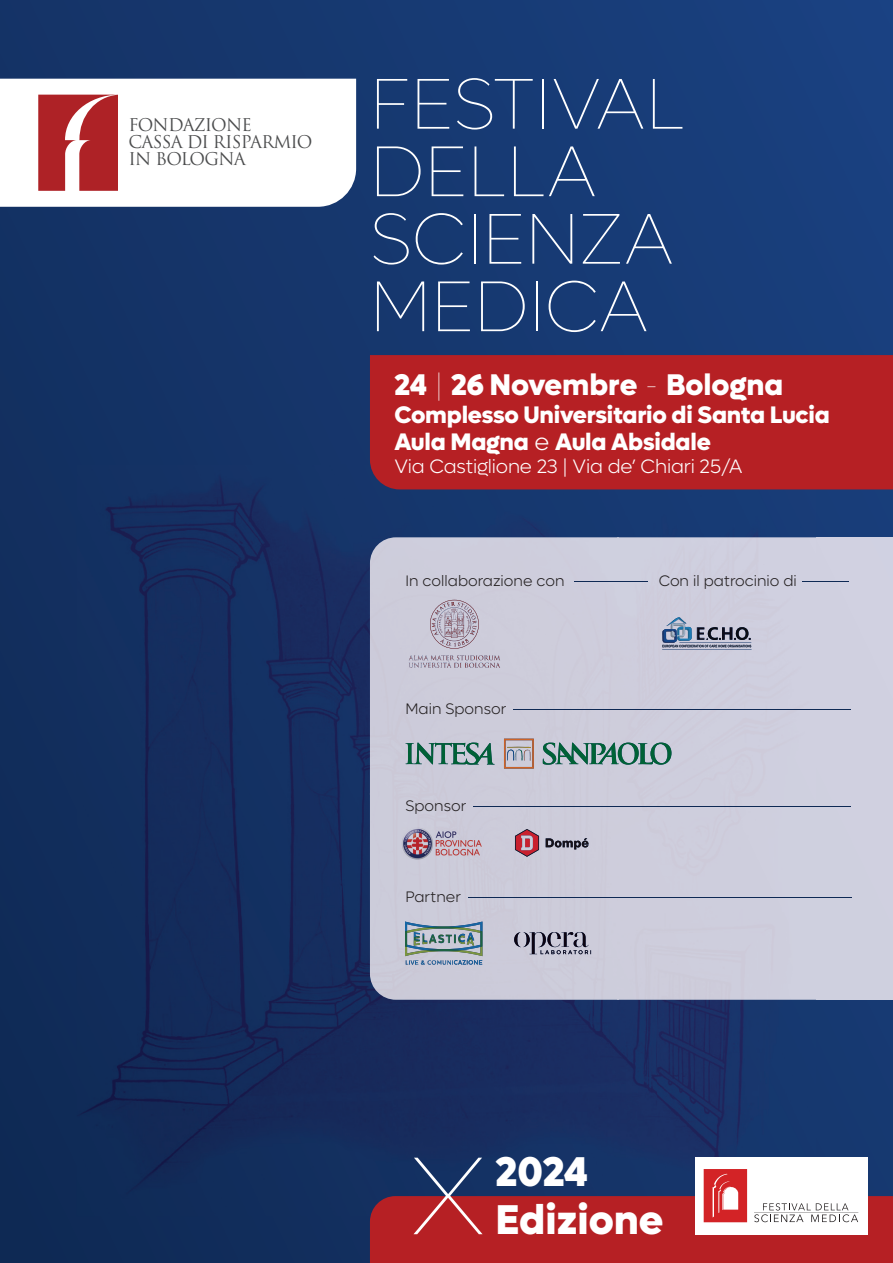
<style>
.page{position:relative;width:893px;height:1263px;background:#fff}
.page>*{position:absolute;margin:0;border:0;box-sizing:border-box;transform-origin:0 0}
.t1{font:100 111px "Lufga";color:#fff}
.t2{font:100 72px/67.5px "Lufga";color:#fff}
.t3{font:800 41.7px/48px "Lufga";color:#fff}
.t4{font:800 30px "Lufga";color:#fff}
.t5{font:800 24px/27.6px "Lufga";letter-spacing:-.01em;color:#fff}
.t6{font:300 19.5px "Lufga";letter-spacing:-.01em;color:#fff}
.t7{font:17.1px/17.1px "Trajan Pro 3";letter-spacing:-.045em;color:#4b4c4d}
.t8{font:300 15.3px "Lufga";color:#231f20}
.s1{font-weight:100}
.s2{font-weight:300}
</style>
<div class="page">
<div style="left:0;top:0;width:893px;height:1263px;background:linear-gradient(to right,#133060,#194080)"></div>
<img style="left:77px;top:465px;width:264px;height:751px">
<div style="left:341px;top:465px;width:475px;height:106px;background:#173870"></div>
<img style="left:341px;top:571px;width:52px;height:645px">
<img style="left:393px;top:1000px;width:423px;height:169px">
<svg style="left:0;top:79px;width:356px;height:128px"></svg>
<svg style="left:38px;top:95px;width:80px;height:96px;background:#bb464a"></svg>
<div style="left:695px;top:1157px;width:172px;height:77px;background:#fff"></div>
<svg style="left:370px;top:1169px;width:523px;height:94px"></svg>
<div style="left:816px;top:537px;width:77px;height:463px;background:#d0d0e0"></div>
<div style="left:370px;top:537px;width:446px;height:463px;background:#cecddb"></div>
<hr style="left:514px;top:709px;width:337px;height:1px;background:#0e2954">
<img style="left:543px;top:743px;width:128px;height:22px">
<img style="left:406px;top:743px;width:70px;height:22px">
<img style="left:504px;top:739px;width:30px;height:29px">
<hr style="left:574px;top:581px;width:74px;height:1px;background:#0e2954">
<hr style="left:802px;top:581px;width:46px;height:1px;background:#0e2954">
<img style="left:430px;top:600px;width:49px;height:49px">
<svg style="left:451px;top:602px;width:4px;height:4px"></svg>
<hr style="left:468px;top:897px;width:383px;height:1px;background:#0e2954">
<svg style="left:454px;top:960px;width:28px;height:4px"></svg>
<img style="left:405px;top:921px;width:77px;height:5px">
<img style="left:405px;top:951px;width:77px;height:5px">
<img style="left:405px;top:926px;width:77px;height:25px">
<svg style="left:454px;top:932px;width:20px;height:14px"></svg>
<img style="left:438px;top:934px;width:14px;height:1px">
<hr style="left:473px;top:806px;width:378px;height:1px;background:#0e2954">
<img style="left:402px;top:827px;width:81px;height:32px">
<svg style="left:546px;top:838px;width:43px;height:11px"></svg>
<img style="left:515px;top:829px;width:24px;height:28px">
<div style="left:370px;top:355px;width:523px;height:134px;background:#b62024"></div>
<svg style="left:662px;top:630px;width:13px;height:12px"></svg>
<img style="left:662px;top:642px;width:89px;height:8px">
<img style="left:705px;top:645px;width:46px;height:2px">
<img style="left:736px;top:627px;width:14px;height:13px">
<svg style="left:706px;top:627px;width:30px;height:13px"></svg>
<img style="left:541px;top:950px;width:47px;height:4px">
<img style="left:409px;top:663px;width:85px;height:5px">
<img style="left:671px;top:622px;width:21px;height:19px">
<img style="left:515px;top:750px;width:16px;height:11px">
<img style="left:406px;top:935px;width:47px;height:29px">
<p class="t7" style="left:128px;top:116px;width:186px">FONDAZIONE<br>CASSA DI RISPARMIO<br>IN BOLOGNA</p>
<h2 class="t2" style="left:370px;top:72px;width:317px">FESTIVAL<br>DELLA<br>SCIENZA<br>MEDICA</h2>
<h3 class="t4" style="left:394px;top:366px;width:391px">24 <span class="s1">|</span> 26 Novembre <span class="s1">-</span> Bologna</h3>
<h3 class="t5" style="left:394px;top:401px;width:437px">Complesso Universitario di Santa Lucia<br>Aula Magna <span class="s2">e</span> Aula Absidale</h3>
<p class="t6" style="left:394px;top:454px;width:350px">Via Castiglione 23 | Via de’ Chiari 25/A</p>
<p class="t8" style="left:406px;top:571px;width:161px">In collaborazione con</p>
<p class="t8" style="left:659px;top:571px;width:140px">Con il patrocinio di</p>
<p class="t8" style="left:406px;top:699px;width:102px">Main Sponsor</p>
<p class="t8" style="left:406px;top:796px;width:62px">Sponsor</p>
<p class="t8" style="left:406px;top:887px;width:57px">Partner</p>
<h1 class="t1" style="left:409px;top:1126px;width:80px">X</h1>
<h3 class="t3" style="left:496px;top:1149px;width:170px">2024<br>Edizione</h3>
</div>
